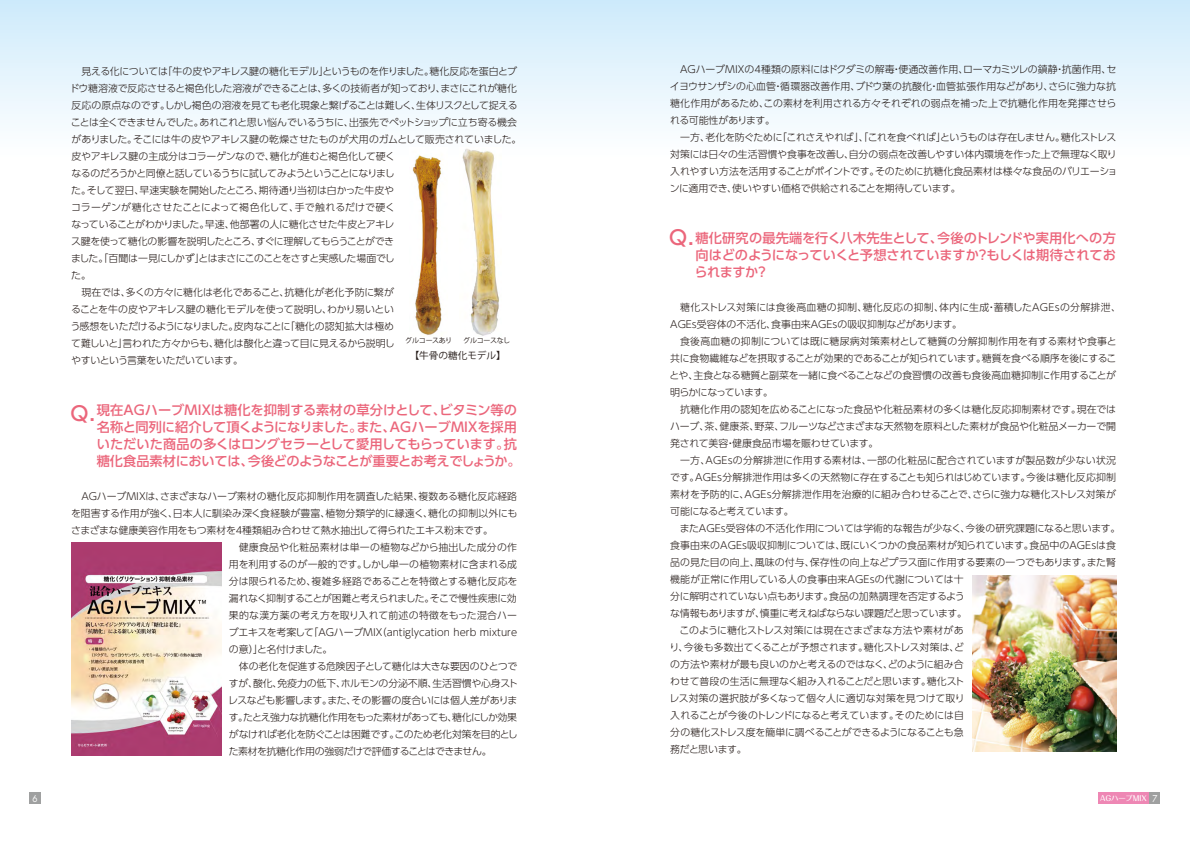
<style>
.page{position:relative;width:1190px;height:842px;background:#fff}
.page>*{position:absolute;margin:0;border:0;box-sizing:border-box;transform-origin:0 0}
.t1{font:500 19.8px "UD Shin Go Pro";color:#eb667b}
.t2{font:500 13.2px/17.1px "UD Shin Go Pro";letter-spacing:-.01em;color:#eb667b}
.t3{font:300 9.9px/17px "UD Shin Go Pro";letter-spacing:-.015em;color:#221815;text-align:justify}
.t4{font:300 9.9px "UD Shin Go Pro";letter-spacing:.01em;color:#221815}
.t5{font:300 9.9px "UD Shin Go Pro";letter-spacing:.005em;color:#221815}
.t6{font:300 9.9px "UD Shin Go Pro";letter-spacing:-.055em;color:#221815}
.t7{font:300 9.9px "UD Shin Go Pro";letter-spacing:-.045em;color:#221815}
.t8{font:300 9.9px "UD Shin Go Pro";letter-spacing:-.035em;color:#221815}
.t9{font:300 9.9px "UD Shin Go Pro";letter-spacing:.015em;color:#221815}
.t10{font:300 9.9px "UD Shin Go Pro";letter-spacing:-.07em;color:#221815}
.t11{font:300 9.9px "UD Shin Go Pro";letter-spacing:.025em;color:#221815}
.t12{font:9.7px "Koz Go Pro";color:#221815}
.t13{font:9.2px "Futura";color:#fff;scale:.9 1}
.t14{font:500 7.3px "Maru Fo Pro";letter-spacing:-.1em;color:#fff}
.t15{font:7px "Koz Go Pro";letter-spacing:-.04em;color:#221815}
.s1{font-family:"Futura";font-weight:400;font-size:9.2px}
</style>
<div class="page">
<div style="left:0;top:0;width:1189px;height:160px;background:linear-gradient(to bottom,#cdeafb,#fff)"></div>
<div style="left:1148px;top:792px;width:12px;height:12px;background:#9fa0a0"></div>
<div style="left:29px;top:792px;width:11px;height:12px;background:#9fa0a0"></div>
<div style="left:1097px;top:792px;width:51px;height:12px;background:#ee87b4"></div>
<img style="left:459px;top:147px;width:42px;height:189px">
<img style="left:410px;top:147px;width:37px;height:188px">
<img style="left:71px;top:543px;width:151px;height:212px">
<img style="left:972px;top:576px;width:144px;height:175px">
<p class="t3" style="left:81px;top:62px;width:437px">見える化については「牛の皮やアキレス腱の糖化モデル」というものを作りました。糖化反応を蛋白とブ</p>
<p class="t3" style="left:70px;top:79px;width:449px">ドウ糖溶液で反応させると褐色化した溶液ができることは、多くの技術者が知っており、まさにこれが糖化</p>
<p class="t3" style="left:71px;top:96px;width:448px">反応の原点なのです。しかし褐色の溶液を見ても老化現象と繋げることは難しく、生体リスクとして捉える</p>
<p class="t3" style="left:71px;top:113px;width:448px">ことは全くできませんでした。あれこれと思い悩んでいるうちに、出張先でペットショップに立ち寄る機会</p>
<p class="t3" style="left:71px;top:130px;width:451px">がありました。そこには牛の皮やアキレス腱の乾燥させたものが犬用のガムとして販売されていました。</p>
<p class="t3" style="left:71px;top:147px;width:325px">皮やアキレス腱の主成分はコラーゲンなので、糖化が進むと褐色化して硬く</p>
<p class="t10" style="left:71px;top:165px;width:325px">なるのだろうかと同僚と話しているうちに試してみようということになりまし</p>
<p class="t3" style="left:71px;top:181px;width:324px">た。そして翌日、早速実験を開始したところ、期待通り当初は白かった牛皮や</p>
<p class="t9" style="left:71px;top:199px;width:325px">コラーゲンが糖化させたことによって褐色化して、手で触れるだけで硬く</p>
<p class="t3" style="left:71px;top:215px;width:324px">なっていることがわかりました。早速、他部署の人に糖化させた牛皮とアキレ</p>
<p class="t6" style="left:71px;top:233px;width:324px">ス腱を使って糖化の影響を説明したところ、すぐに理解してもらうことができ</p>
<p class="t6" style="left:71px;top:250px;width:325px">ました。「百聞は一見にしかず」とはまさにこのことをさすと実感した場面でし</p>
<p class="t3" style="left:71px;top:266px;width:21px">た。</p>
<p class="t3" style="left:81px;top:283px;width:314px">現在では、多くの方々に糖化は老化であること、抗糖化が老化予防に繋が</p>
<p class="t3" style="left:71px;top:300px;width:324px">ることを牛の皮やアキレス腱の糖化モデルを使って説明し、わかり易いとい</p>
<p class="t3" style="left:71px;top:317px;width:325px">う感想をいただけるようになりました。皮肉なことに「糖化の認知拡大は極め</p>
<p class="t8" style="left:71px;top:335px;width:325px">て難しいと」言われた方々からも、糖化は酸化と違って目に見えるから説明し</p>
<p class="t3" style="left:71px;top:351px;width:173px">やすいという言葉をいただいています。</p>
<h2 class="t2" style="left:97px;top:401px;width:425px">現在AGハーブMIXは糖化を抑制する素材の草分けとして、ビタミン等の名称と同列に紹介して頂くようになりました。また、AGハーブMIXを採用いただいた商品の多くはロングセラーとして愛用してもらっています。抗糖化食品素材においては、今後どのようなことが重要とお考えでしょうか。</h2>
<p class="t5" style="left:81px;top:488px;width:437px">AGハーブMIXは、さまざまなハーブ素材の糖化反応抑制作用を調査した結果、複数ある糖化反応経路</p>
<p class="t4" style="left:71px;top:505px;width:448px">を阻害する作用が強く、日本人に馴染み深く食経験が豊富、植物分類学的に縁遠く、糖化の抑制以外にも</p>
<p class="t3" style="left:71px;top:522px;width:423px">さまざまな健康美容作用をもつ素材を4種類組み合わせて熱水抽出して得られたエキス粉末です。</p>
<p class="t11" style="left:239px;top:539px;width:280px">健康食品や化粧品素材は単一の植物などから抽出した成分の作</p>
<p class="t3" style="left:229px;top:556px;width:290px">用を利用するのが一般的です。しかし単一の植物素材に含まれる成</p>
<p class="t3" style="left:229px;top:573px;width:290px">分は限られるため、複雑多経路であることを特徴とする糖化反応を</p>
<p class="t6" style="left:229px;top:590px;width:289px">漏れなく抑制することが困難と考えられました。そこで慢性疾患に効</p>
<p class="t4" style="left:229px;top:607px;width:290px">果的な漢方薬の考え方を取り入れて前述の特徴をもった混合ハー</p>
<p class="t3" style="left:229px;top:624px;width:290px">ブエキスを考案して「AGハーブMIX（antiglycation herb mixture</p>
<p class="t6" style="left:229px;top:641px;width:105px">の意）」と名付けました。</p>
<p class="t3" style="left:239px;top:658px;width:280px">体の老化を促進する危険因子として糖化は大きな要因のひとつで</p>
<p class="t3" style="left:229px;top:674px;width:291px">すが、酸化、免疫力の低下、ホルモンの分泌不順、生活習慣や心身スト</p>
<p class="t3" style="left:228px;top:691px;width:291px">レスなども影響します。また、その影響の度合いには個人差がありま</p>
<p class="t7" style="left:229px;top:709px;width:290px">す。たとえ強力な抗糖化作用をもった素材があっても、糖化にしか効果</p>
<p class="t8" style="left:229px;top:726px;width:290px">がなければ老化を防ぐことは困難です。このため老化対策を目的とし</p>
<p class="t7" style="left:229px;top:743px;width:264px">た素材を抗糖化作用の強弱だけで評価することはできません。</p>
<p class="t15" style="left:405px;top:336px;width:48px">グルコースあり</p>
<p class="t15" style="left:463px;top:336px;width:49px">グルコースなし</p>
<p class="t12" style="left:410px;top:349px;width:98px">【牛骨の糖化モデル】</p>
<h1 class="t1" style="left:70px;top:397px;width:40px">Q．</h1>
<p class="t3" style="left:670px;top:60px;width:448px;text-indent:10px">AGハーブMIXの4種類の原料にはドクダミの解毒・便通改善作用、ローマカミツレの鎮静・抗菌作用、セイヨウサンザシの心血管・循環器改善作用、ブドウ葉の抗酸化・血管拡張作用などがあり、さらに強力な抗糖化作用があるため、この素材を利用される方々それぞれの弱点を補った上で抗糖化作用を発揮させられる可能性があります。</p>
<p class="t3" style="left:670px;top:128px;width:449px;text-align:left;text-indent:10px">一方、老化を防ぐために「これさえやれば」、「これを食べれば」というものは存在しません。糖化ストレス対策には日々の生活習慣や食事を改善し、自分の弱点を改善しやすい体内環境を作った上で無理なく取り入れやすい方法を活用することがポイントです。そのために抗糖化食品素材は様々な食品のバリエーションに適用でき、使いやすい価格で供給されることを期待しています。</p>
<h2 class="t2" style="left:694px;top:229px;width:423px;text-align:justify">糖化研究の最先端を行く八木先生として、今後のトレンドや実用化への方向はどのようになっていくと予想されていますか？もしくは期待されておられますか？</h2>
<p class="t3" style="left:670px;top:299px;width:452px;text-indent:10px">糖化ストレス対策には食後高血糖の抑制、糖化反応の抑制、体内に生成・蓄積したAGEsの分解排泄、<br>AGEs受容体の不活化、食事由来AGEsの吸収抑制などがあります。</p>
<p class="t3" style="left:669px;top:333px;width:448px;text-indent:11px">食後高血糖の抑制については既に糖尿病対策素材として糖質の分解抑制作用を有する素材や食事と共に食物繊維などを摂取することが効果的であることが知られています。糖質を食べる順序を後にすることや、主食となる糖質と副菜を一緒に食べることなどの食習慣の改善も食後高血糖抑制に作用することが明らかになっています。</p>
<p class="t3" style="left:670px;top:401px;width:447px;text-indent:10px">抗糖化作用の認知を広めることになった食品や化粧品素材の多くは糖化反応抑制素材です。現在ではハーブ、茶、健康茶、野菜、フルーツなどさまざまな天然物を原料とした素材が食品や化粧品メーカーで開発されて美容・健康食品市場を賑わせています。</p>
<p class="t3" style="left:670px;top:452px;width:447px;text-indent:10px">一方、AGEsの分解排泄に作用する素材は、一部の化粧品に配合されていますが製品数が少ない状況です。AGEs分解排泄作用は多くの天然物に存在することも知られはじめています。今後は糖化反応抑制素材を予防的に、AGEs分解排泄作用を治療的に組み合わせることで、さらに強力な糖化ストレス対策が可能になると考えています。</p>
<p class="t5" style="left:680px;top:521px;width:442px">またAGEs受容体の不活化作用については学術的な報告が少なく、今後の研究課題になると思います。</p>
<p class="t4" style="left:670px;top:538px;width:447px">食事由来のAGEs吸収抑制については、既にいくつかの食品素材が知られています。食品中のAGEsは食</p>
<p class="t3" style="left:670px;top:554px;width:447px">品の見た目の向上、風味の付与、保存性の向上などプラス面に作用する要素の一つでもあります。また腎</p>
<p class="t9" style="left:670px;top:572px;width:295px">機能が正常に作用している人の食事由来AGEsの代謝については十</p>
<p class="t3" style="left:670px;top:588px;width:296px">分に解明されていない点もあります。食品の加熱調理を否定するよう</p>
<p class="t7" style="left:670px;top:606px;width:298px">な情報もありますが、慎重に考えねばならない課題だと思っています。</p>
<p class="t3" style="left:679px;top:622px;width:286px">このように糖化ストレス対策には現在さまざまな方法や素材があ</p>
<p class="t3" style="left:669px;top:639px;width:296px">り、今後も多数出てくることが予想されます。糖化ストレス対策は、ど</p>
<p class="t3" style="left:670px;top:656px;width:295px">の方法や素材が最も良いのかと考えるのではなく、どのように組み合</p>
<p class="t3" style="left:670px;top:673px;width:296px">わせて普段の生活に無理なく組み入れることだと思います。糖化スト</p>
<p class="t5" style="left:669px;top:690px;width:297px">レス対策の選択肢が多くなって個々人に適切な対策を見つけて取り</p>
<p class="t3" style="left:670px;top:707px;width:295px">入れることが今後のトレンドになると考えています。そのためには自</p>
<p class="t3" style="left:670px;top:724px;width:295px">分の糖化ストレス度を簡単に調べることができるようになることも急</p>
<p class="t7" style="left:670px;top:741px;width:78px">務だと思います。</p>
<h1 class="t1" style="left:669px;top:221px;width:40px">Q．</h1>
<p class="t13" style="left:33px;top:792px;width:7px">6</p>
<p class="t14" style="left:1099px;top:792px;width:60px">ＡＧハーブＭＩＸ <span class="s1">7</span></p>
</div>
